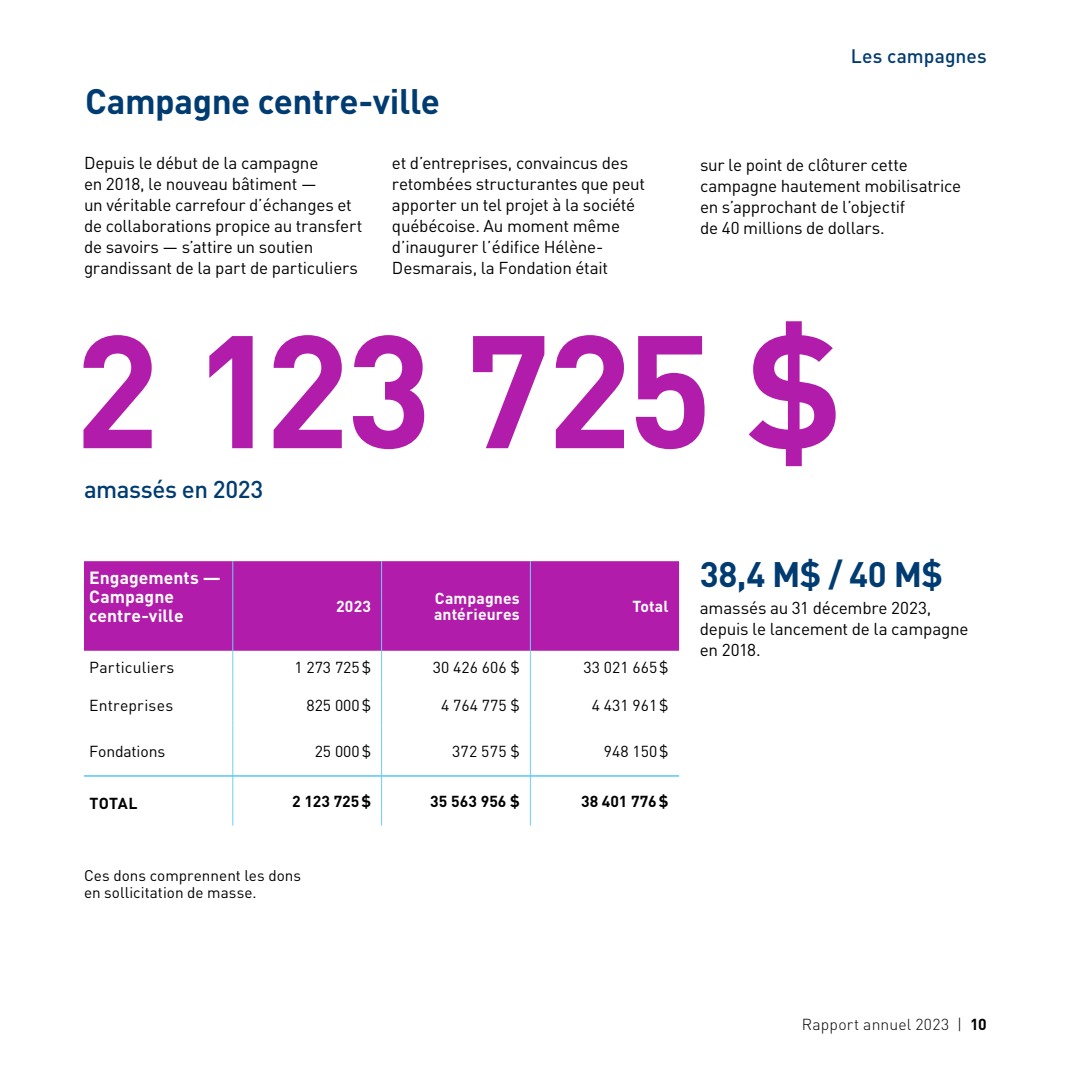
<style>
.page{position:relative;width:1071px;height:1071px;background:#fff}
.page>*{position:absolute;margin:0;border:0;box-sizing:border-box;transform-origin:0 0}
.t1{font:700 157.5px "DINOT";letter-spacing:-.03em;color:#b11cab}
.t2{font:700 35px "DINOT";letter-spacing:-.015em;color:#003b71}
.t3{font:500 24.15px "DINOT";letter-spacing:-.015em;color:#003b71}
.t4{font:500 19.25px "DINOT";letter-spacing:.01em;color:#003b71}
.t5{font:700 17.5px/19.2px "DINOT";letter-spacing:.005em;color:#fff}
.t6{font:17.15px/21px "DINOT";letter-spacing:-.015em;color:#000}
.t7{font:15.75px "DINOT";color:#000}
.t8{font:700 15.75px "DINOT";color:#000}
.t9{font:700 15.75px/15.8px "DINOT";letter-spacing:.01em;color:#fff}
.t10{font:300 15.75px "DINOT";letter-spacing:.01em;color:#000}
.t11{font:15.4px/16.6px "DINOT";letter-spacing:.005em;color:#000}
.s1{font-weight:700}
</style>
<div class="page">
<div style="left:84px;top:561px;width:595px;height:90px;background:#b11cab"></div>
<hr style="left:232px;top:561px;width:1px;height:90px;background:#6dcff6">
<hr style="left:381px;top:561px;width:1px;height:90px;background:#6dcff6">
<hr style="left:530px;top:561px;width:1px;height:90px;background:#6dcff6">
<hr style="left:232px;top:651px;width:1px;height:33px;background:#6dcff6">
<hr style="left:381px;top:651px;width:1px;height:33px;background:#6dcff6">
<hr style="left:530px;top:651px;width:1px;height:33px;background:#6dcff6">
<hr style="left:232px;top:684px;width:1px;height:41px;background:#6dcff6">
<hr style="left:381px;top:684px;width:1px;height:41px;background:#6dcff6">
<hr style="left:530px;top:684px;width:1px;height:41px;background:#6dcff6">
<hr style="left:232px;top:725px;width:1px;height:51px;background:#6dcff6">
<hr style="left:381px;top:725px;width:1px;height:51px;background:#6dcff6">
<hr style="left:530px;top:725px;width:1px;height:51px;background:#6dcff6">
<hr style="left:232px;top:776px;width:1px;height:50px;background:#6dcff6">
<hr style="left:381px;top:776px;width:1px;height:50px;background:#6dcff6">
<hr style="left:530px;top:776px;width:1px;height:50px;background:#6dcff6">
<hr style="left:84px;top:776px;width:149px;height:1px;background:#00aeef">
<hr style="left:233px;top:776px;width:149px;height:1px;background:#00aeef">
<hr style="left:382px;top:776px;width:148px;height:1px;background:#00aeef">
<hr style="left:530px;top:776px;width:149px;height:1px;background:#00aeef">
<h2 class="t2" style="left:85px;top:79px;width:357px">Campagne centre-ville</h2>
<p class="t6" style="left:84px;top:152px;width:280px">Depuis le début de la campagne<br>en 2018, le nouveau bâtiment —<br>un véritable carrefour d’échanges et de collaborations propice au transfert de savoirs — s’attire un soutien grandissant de la part de particuliers</p>
<p class="t6" style="left:392px;top:152px;width:255px">et d’entreprises, convaincus des retombées structurantes que peut apporter un tel projet à la société québécoise. Au moment même d’inaugurer l’édifice Hélène-<br>Desmarais, la Fondation était</p>
<p class="t4" style="left:851px;top:44px;width:137px">Les campagnes</p>
<p class="t6" style="left:700px;top:154px;width:263px">sur le point de clôturer cette campagne hautement mobilisatrice en s’approchant de l’objectif<br>de 40 millions de dollars.</p>
<h1 class="t1" style="left:74px;top:288px;width:771px">2 123 725 $</h1>
<h3 class="t3" style="left:84px;top:474px;width:181px">amassés en 2023</h3>
<p class="t5" style="left:89px;top:567px;width:133px">Engagements —<br>Campagne centre-ville</p>
<p class="t9" style="left:336px;top:598px;width:36px">2023</p>
<p class="t9" style="left:434px;top:590px;width:87px">Campagnes antérieures</p>
<p class="t9" style="left:632px;top:598px;width:38px">Total</p>
<p class="t7" style="left:89px;top:658px;width:87px">Particuliers</p>
<p class="t7" style="left:294px;top:658px;width:78px">1 273 725$</p>
<p class="t7" style="left:433px;top:658px;width:88px">30 426 606 $</p>
<p class="t7" style="left:584px;top:658px;width:86px">33 021 665$</p>
<p class="t7" style="left:89px;top:695px;width:85px">Entreprises</p>
<p class="t7" style="left:306px;top:695px;width:66px">825 000$</p>
<p class="t7" style="left:441px;top:695px;width:80px">4 764 775 $</p>
<p class="t7" style="left:592px;top:695px;width:78px">4 431 961$</p>
<p class="t7" style="left:89px;top:741px;width:78px">Fondations</p>
<p class="t7" style="left:315px;top:741px;width:58px">25 000$</p>
<p class="t7" style="left:452px;top:741px;width:69px">372 575 $</p>
<p class="t7" style="left:604px;top:741px;width:66px">948 150$</p>
<p class="t8" style="left:89px;top:793px;width:50px">TOTAL</p>
<p class="t8" style="left:292px;top:791px;width:80px">2 123 725$</p>
<p class="t8" style="left:430px;top:791px;width:91px">35 563 956 $</p>
<p class="t8" style="left:581px;top:791px;width:89px">38 401 776$</p>
<p class="t11" style="left:84px;top:867px;width:219px">Ces dons comprennent les dons en sollicitation de masse.</p>
<h2 class="t2" style="left:700px;top:552px;width:245px">38,4 M$ / 40 M$</h2>
<p class="t6" style="left:700px;top:597px;width:270px">amassés au 31 décembre 2023, depuis le lancement de la campagne en 2018.</p>
<p class="t10" style="left:802px;top:1014px;width:186px">Rapport annuel 2023 | <span class="s1">10</span></p>
</div>
